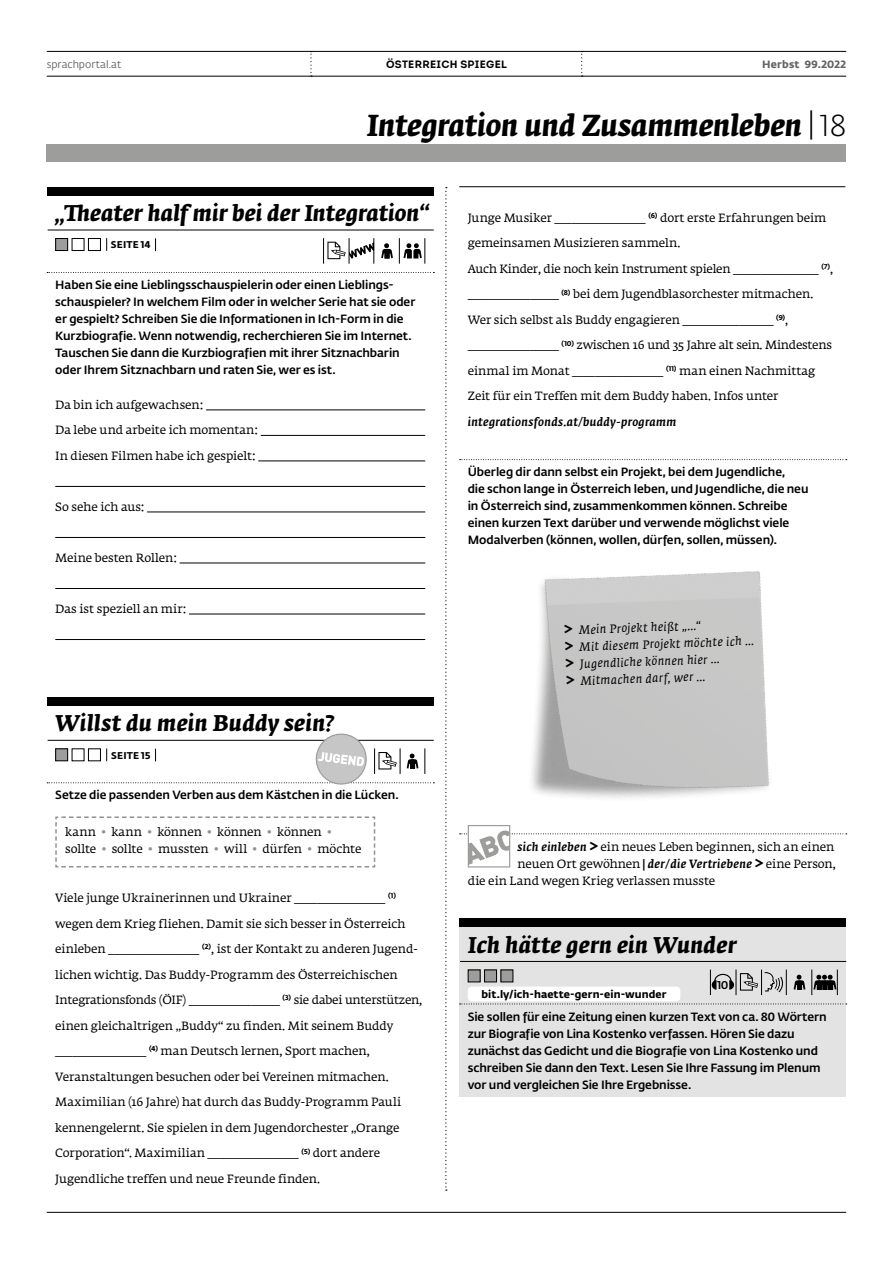
<style>
.page{position:relative;width:893px;height:1263px;background:#fff}
.page>*{position:absolute;margin:0;border:0;box-sizing:border-box;transform-origin:0 0}
.t1{font:italic 700 30px "Fedra Serif A Std";letter-spacing:-.01em;color:#000}
.t2{font:italic 700 22.5px "Fedra Serif A Std";color:#000}
.t3{font:11.85px/25.5px "Fedra Serif A Std";letter-spacing:-.005em;color:#000}
.t4{font:500 11.85px/17px "Fedra Sans Std";letter-spacing:-.005em;color:#000}
.t5{font:italic 11.85px/17px "Fedra Serif A Std";color:#000}
.t6{font:italic 500 11.85px "Fedra Serif A Std";letter-spacing:.02em;color:#000}
.t7{font:500 11.25px "Fedra Sans Std";color:#000}
.t8{font:700 10.65px "Intro";letter-spacing:.03em;color:#000}
.t9{font:700 10.5px "Fedra Sans Std";letter-spacing:.005em;color:#000}
.t10{font:10.5px "Fedra Sans Std";color:#646363}
.t11{font:700 10.5px "Fedra Sans Std";letter-spacing:.02em;color:#646363}
.t12{font:700 9.75px "Fedra Sans Std";letter-spacing:.02em;color:#000}
.s1{font-family:"Fedra Sans Std";font-weight:300;font-style:normal}
.s2{color:#929292}
.s3{font-weight:700;font-style:normal;font-size:16.5px}
.s4{font-weight:500;font-style:italic}
.s5{font-weight:700;font-size:16.5px}
.s6{font-weight:700}
</style>
<div class="page">
<hr style="left:47px;top:51px;width:799px;height:1px;background:#000">
<hr style="left:47px;top:76px;width:799px;height:1px;background:#000">
<svg style="left:310px;top:51px;width:2px;height:26px"></svg>
<svg style="left:581px;top:52px;width:2px;height:25px"></svg>
<div style="left:47px;top:145px;width:799px;height:17px;background:#9d9d9c"></div>
<svg style="left:445px;top:187px;width:2px;height:1004px"></svg>
<hr style="left:47px;top:1212px;width:799px;height:1px;background:#000">
<div style="left:47px;top:697px;width:387px;height:9px;background:#000"></div>
<svg style="left:47px;top:733px;width:387px;height:52px"></svg>
<svg style="left:55px;top:816px;width:321px;height:52px"></svg>
<hr style="left:459px;top:186px;width:386px;height:1px;background:#000">
<svg style="left:460px;top:459px;width:387px;height:1px"></svg>
<img style="left:468px;top:571px;width:380px;height:297px">
<div style="left:47px;top:187px;width:387px;height:9px;background:#000"></div>
<hr style="left:48px;top:230px;width:386px;height:1px;background:#000">
<svg style="left:47px;top:272px;width:387px;height:1px"></svg>
<div style="left:56px;top:238px;width:12px;height:12px;background:#9d9d9c"></div>
<div style="left:55px;top:238px;width:13px;height:13px;border:1px solid #000"></div>
<div style="left:72px;top:238px;width:12px;height:13px;border:1px solid #000"></div>
<div style="left:88px;top:238px;width:13px;height:13px;border:1px solid #000"></div>
<svg style="left:106px;top:238px;width:1px;height:13px"></svg>
<svg style="left:155px;top:238px;width:1px;height:13px"></svg>
<svg style="left:381px;top:243px;width:12px;height:15px"></svg>
<svg style="left:323px;top:238px;width:51px;height:26px"></svg>
<svg style="left:399px;top:238px;width:26px;height:26px"></svg>
<hr style="left:206px;top:410px;width:219px;height:1px;background:#000">
<hr style="left:261px;top:435px;width:164px;height:1px;background:#000">
<hr style="left:258px;top:461px;width:167px;height:1px;background:#000">
<hr style="left:55px;top:486px;width:370px;height:1px;background:#000">
<hr style="left:147px;top:512px;width:278px;height:1px;background:#000">
<hr style="left:55px;top:537px;width:370px;height:1px;background:#000">
<hr style="left:180px;top:563px;width:245px;height:1px;background:#000">
<hr style="left:55px;top:588px;width:370px;height:1px;background:#000">
<hr style="left:189px;top:614px;width:236px;height:1px;background:#000">
<hr style="left:55px;top:639px;width:370px;height:1px;background:#000">
<div style="left:459px;top:923px;width:387px;height:174px;background:#e3e3e3"></div>
<div style="left:459px;top:918px;width:387px;height:9px;background:#000"></div>
<hr style="left:460px;top:961px;width:386px;height:1px;background:#000">
<svg style="left:460px;top:1003px;width:387px;height:1px"></svg>
<div style="left:468px;top:970px;width:12px;height:12px;background:#9d9d9c"></div>
<div style="left:468px;top:969px;width:12px;height:13px;border:1px solid #000"></div>
<div style="left:484px;top:970px;width:12px;height:12px;background:#9d9d9c"></div>
<div style="left:484px;top:969px;width:13px;height:13px;border:1px solid #000"></div>
<div style="left:501px;top:970px;width:12px;height:12px;background:#9d9d9c"></div>
<div style="left:468px;top:986px;width:212px;height:15px;background:#fff;border-radius:4px"></div>
<svg style="left:794px;top:975px;width:11px;height:15px"></svg>
<svg style="left:710px;top:969px;width:77px;height:26px"></svg>
<svg style="left:811px;top:969px;width:27px;height:26px"></svg>
<p class="t10" style="left:47px;top:58px;width:76px">sprachportal.at</p>
<p class="t8" style="left:386px;top:57px;width:122px">ÖSTERREICH SPIEGEL</p>
<p class="t11" style="left:762px;top:58px;width:85px">Herbst 99.2022</p>
<h1 class="t1" style="left:367px;top:108px;width:481px">Integration und Zusammenleben <span class="s1">| 18</span></h1>
<h2 class="t2" style="left:55px;top:200px;width:375px">„Theater half mir bei der Integration“</h2>
<p class="t12" style="left:111px;top:239px;width:41px">SEITE 14</p>
<p class="t4" style="left:55px;top:277px;width:362px">Haben Sie eine Lieblingsschauspielerin oder einen Lieblings&shy;schauspieler? In welchem Film oder in welcher Serie hat sie oder er gespielt? Schreiben Sie die Informationen in Ich-Form in die Kurzbiografie. Wenn notwendig, recherchieren Sie im Internet.<br>Tauschen Sie dann die Kurzbiografien mit ihrer Sitznachbarin oder Ihrem Sitznachbarn und raten Sie, wer es ist.</p>
<p class="t3" style="left:55px;top:393px;width:204px">Da bin ich aufgewachsen:<br>Da lebe und arbeite ich momentan:<br>In diesen Filmen habe ich gespielt:</p>
<p class="t3" style="left:55px;top:495px;width:91px">So sehe ich aus:</p>
<p class="t3" style="left:55px;top:546px;width:123px">Meine besten Rollen:</p>
<p class="t3" style="left:55px;top:597px;width:133px">Das ist speziell an mir:</p>
<h2 class="t2" style="left:55px;top:710px;width:280px">Willst du mein Buddy sein?</h2>
<p class="t12" style="left:111px;top:749px;width:40px">SEITE 15</p>
<p class="t4" style="left:55px;top:787px;width:345px">Setze die passenden Verben aus dem Kästchen in die Lücken.</p>
<p class="t3" style="left:65px;top:824px;width:298px;line-height:17px">kann <span class="s2">•</span> kann <span class="s2">•</span> können <span class="s2">•</span> können <span class="s2">•</span> können <span class="s2">• </span>sollte <span class="s2">•</span> sollte <span class="s2">•</span> mussten <span class="s2">•</span> will <span class="s2">•</span> dürfen <span class="s2">•</span> möchte</p>
<p class="t3" style="left:55px;top:886px;width:368px">Viele junge Ukrainerinnen und Ukrainer ________________ <sup>(1) </sup>wegen dem Krieg fliehen. Damit sie sich besser in Österreich einleben ________________ <sup>(2)</sup>, ist der Kontakt zu anderen Jugend&shy;lichen wichtig. Das Buddy-Programm des Österreichischen Integrationsfonds (ÖIF) ________________ <sup>(3)</sup> sie dabei unterstützen, einen gleichaltrigen „Buddy“ zu finden. Mit seinem Buddy ________________ <sup>(4)</sup> man Deutsch lernen, Sport machen, Veranstaltungen besuchen oder bei Vereinen mitmachen.<br>Maximilian (16 Jahre) hat durch das Buddy-Programm Pauli kennengelernt. Sie spielen in dem Jugendorchester „Orange Corporation“. Maximilian ________________ <sup>(5)</sup> dort andere Jugendliche treffen und neue Freunde finden.</p>
<p class="t3" style="left:468px;top:206px;width:367px">Junge Musiker ________________ <sup>(6)</sup> dort erste Erfahrungen beim gemeinsamen Musizieren sammeln.<br>Auch Kinder, die noch kein Instrument spielen _______________ <sup>(7)</sup>, ________________ <sup>(8)</sup> bei dem Jugendblasorchester mitmachen.<br>Wer sich selbst als Buddy engagieren ________________ <sup>(9)</sup>, ________________ <sup>(10)</sup> zwischen 16 und 35 Jahre alt sein. Mindestens einmal im Monat ________________ <sup>(11)</sup> man einen Nachmittag Zeit für ein Treffen mit dem Buddy haben. Infos unter</p>
<p class="t6" style="left:468px;top:415px;width:210px">integrationsfonds.at/buddy-programm</p>
<p class="t4" style="left:468px;top:464px;width:342px">Überleg dir dann selbst ein Projekt, bei dem Jugendliche,<br>die schon lange in Österreich leben, und Jugendliche, die neu in Österreich sind, zusammenkommen können. Schreibe einen kurzen Text darüber und verwende möglichst viele Modalverben (können, wollen, dürfen, sollen, müssen).</p>
<p class="t5" style="left:564px;top:622px;width:191px;rotate:-2deg"><span class="s3">&gt;</span> Mein Projekt heißt „…“<br><span class="s3">&gt;</span> Mit diesem Projekt möchte ich … <span class="s3">&gt;</span> Jugendliche können hier …<br><span class="s3">&gt;</span> Mitmachen darf, wer …</p>
<p class="t3" style="left:517px;top:834px;width:318px"><span class="s4">sich einleben</span> <span class="s5">&gt;</span> ein neues Leben beginnen, sich an einen</p>
<p class="t3" style="left:517px;top:851px;width:320px">neuen Ort gewöhnen <span class="s6">|</span> <span class="s4">der/die Vertriebene</span> <span class="s5">&gt;</span> eine Person,</p>
<p class="t3" style="left:468px;top:868px;width:249px">die ein Land wegen Krieg verlassen musste</p>
<h2 class="t2" style="left:468px;top:932px;width:270px">Ich hätte gern ein Wunder</h2>
<p class="t9" style="left:481px;top:987px;width:187px">bit.ly/ich-haette-gern-ein-wunder</p>
<p class="t7" style="left:717px;top:978px;width:13px">10</p>
<p class="t4" style="left:468px;top:1008px;width:361px">Sie sollen für eine Zeitung einen kurzen Text von ca. 80 Wörtern zur Biografie von Lina Kostenko verfassen. Hören Sie dazu zunächst das Gedicht und die Biografie von Lina Kostenko und schreiben Sie dann den Text. Lesen Sie Ihre Fassung im Plenum vor und vergleichen Sie Ihre Ergebnisse.</p>
</div>
